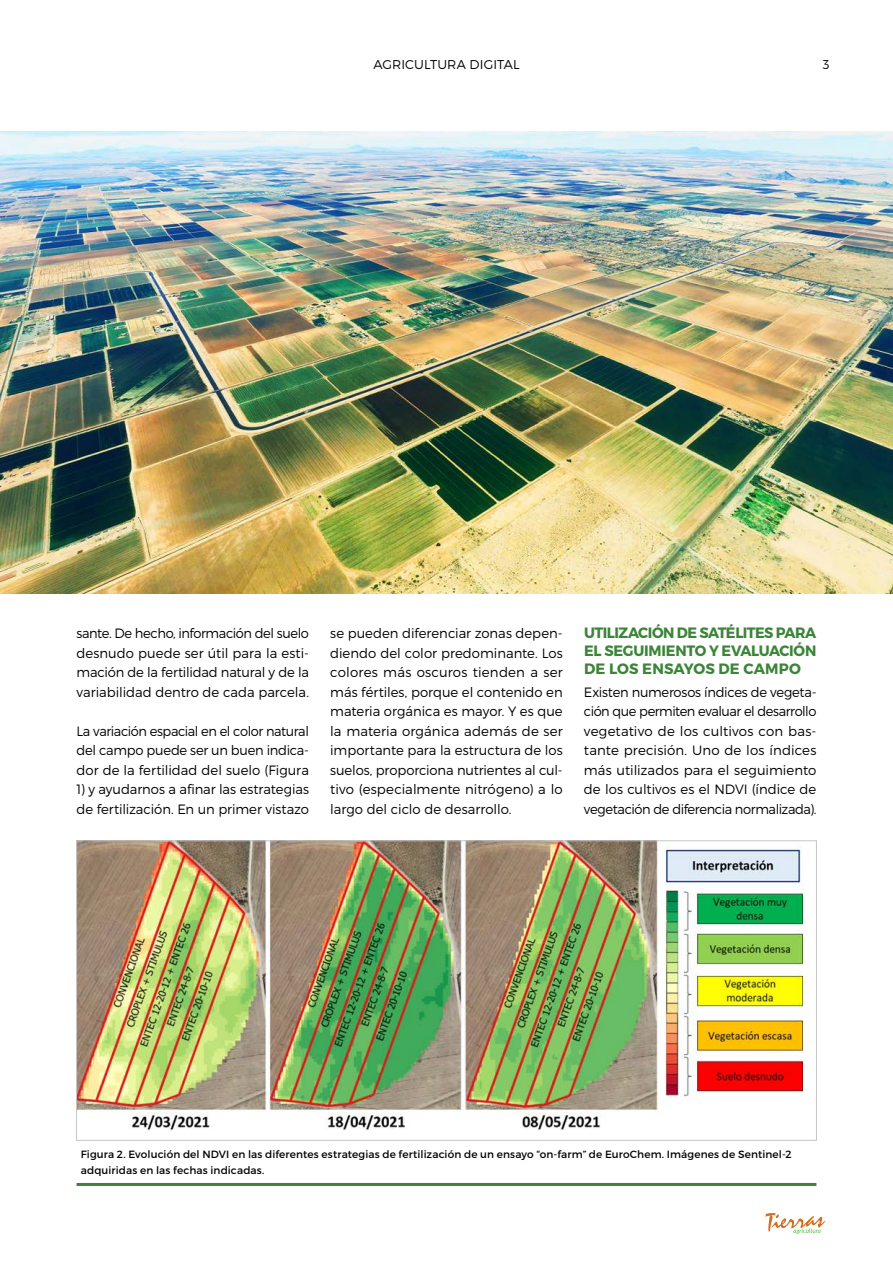
<style>
.page{position:relative;width:893px;height:1263px;background:#fff}
.page>*{position:absolute;margin:0;border:0;box-sizing:border-box;transform-origin:0 0}
.t1{font:700 15px/18px "Montserrat";letter-spacing:-.015em;color:#3b8538;text-align:justify;scale:.96 1}
.t2{font:300 13.5px/19.5px "Montserrat";letter-spacing:-.005em;color:#000;text-align:justify}
.t3{font:300 13.5px/19.5px "Montserrat";letter-spacing:-.005em;color:#000;text-align:justify;scale:.96 1}
.t4{font:300 12.75px "Montserrat";letter-spacing:.01em;color:#000}
.t5{font:10.5px/16.5px "Montserrat";letter-spacing:.01em;color:#000}
</style>
<div class="page">
<img style="left:0;top:132px;width:893px;height:461px">
<svg style="left:765px;top:1213px;width:60px;height:21px"></svg>
<img style="left:78px;top:842px;width:724px;height:289px">
<hr style="left:77px;top:1183px;width:739px;height:3px;background:#3b8538">
<p class="t4" style="left:373px;top:57px;width:148px">AGRICULTURA DIGITAL</p>
<p class="t4" style="left:823px;top:57px;width:8px">3</p>
<p class="t2" style="left:77px;top:623px;width:234px">sante. De hecho, información del suelo desnudo puede ser útil para la esti&shy;mación de la fertilidad natural y de la variabilidad dentro de cada parcela.</p>
<p class="t3" style="left:77px;top:721px;width:244px">La variación espacial en el color natural del campo puede ser un buen indica&shy;dor de la fertilidad del suelo (Figura</p>
<p class="t2" style="left:77px;top:779px;width:234px">1) y ayudarnos a afinar las estrategias de fertilización. En un primer vistazo</p>
<p class="t2" style="left:330px;top:623px;width:234px">se pueden diferenciar zonas depen&shy;diendo del color predominante. Los colores más oscuros tienden a ser más fértiles, porque el contenido en materia orgánica es mayor. Y es que la materia orgánica además de ser importante para la estructura de los suelos, proporciona nutrientes al cul&shy;tivo (especialmente nitrógeno) a lo largo del ciclo de desarrollo.</p>
<p class="t1" style="left:584px;top:624px;width:243px">UTILIZACIÓN DE SATÉLITES PARA EL SEGUIMIENTO Y EVALUACIÓN DE LOS ENSAYOS DE CAMPO</p>
<p class="t2" style="left:584px;top:682px;width:234px">Existen numerosos índices de vegeta&shy;ción que permiten evaluar el desarrollo vegetativo de los cultivos con bas&shy;tante precisión. Uno de los índices más utilizados para el seguimiento de los cultivos es el NDVI (índice de vegetación de diferencia normalizada).</p>
<p class="t5" style="left:81px;top:1146px;width:712px">Figura 2. Evolución del NDVI en las diferentes estrategias de fertilización de un ensayo “on-farm” de EuroChem. Imágenes de Sentinel-2 adquiridas en las fechas indicadas.</p>
</div>
